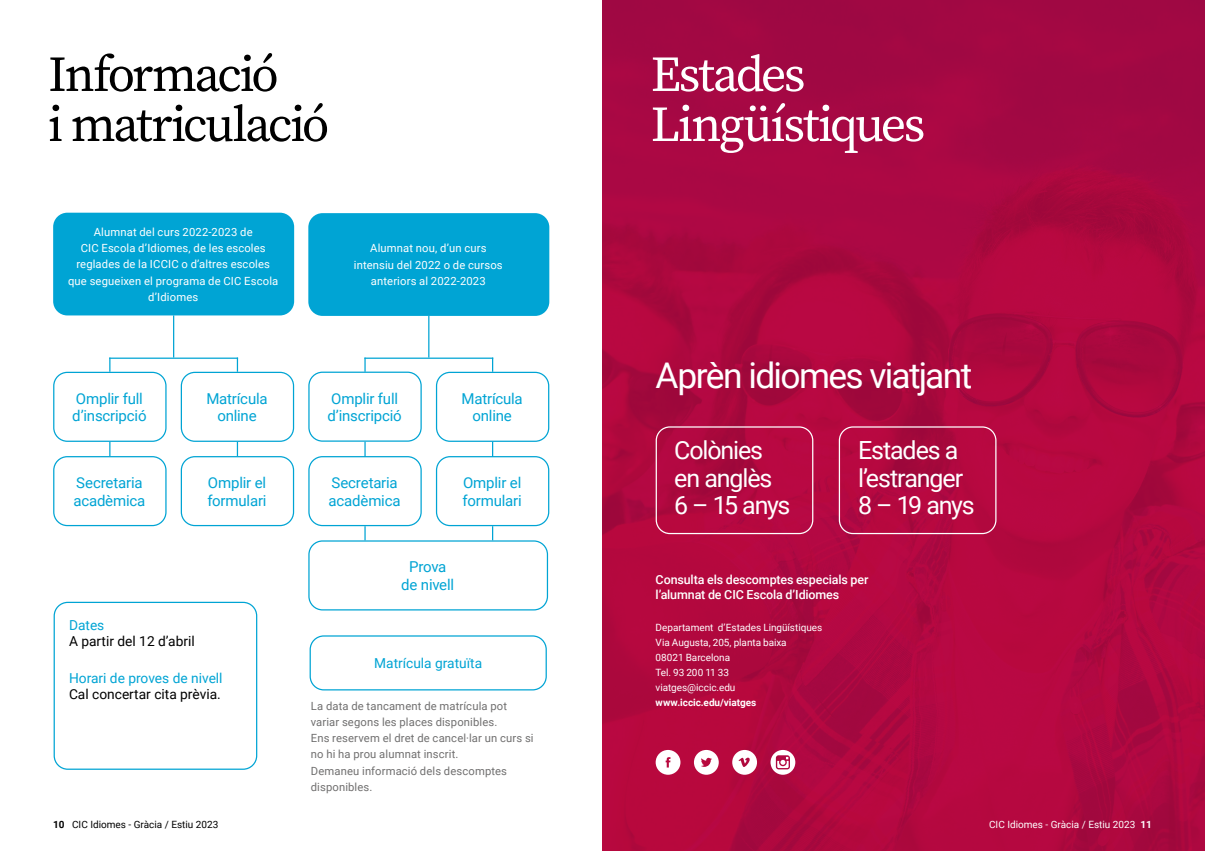
<style>
.page{position:relative;width:1205px;height:851px;background:#fff}
.page>*{position:absolute;margin:0;border:0;box-sizing:border-box;transform-origin:0 0}
.t1{font:50px/50px "Source Serif Pro";letter-spacing:-.045em;color:#000}
.t2{font:50px/50px "Source Serif Pro";letter-spacing:-.045em;color:#fff}
.t3{font:35.38px "Roboto";letter-spacing:-.05em;color:#fff}
.t4{font:25px/27.5px "Roboto";letter-spacing:-.045em;color:#fff}
.t5{font:15px/17.5px "Roboto";letter-spacing:-.015em;color:#00a4d4}
.t6{font:13.75px "Roboto";color:#00a4d4}
.t7{font:13.75px "Roboto";color:#000}
.t8{font:500 12.5px/15px "Roboto";letter-spacing:-.01em;color:#fff}
.t9{font:11.25px/16.2px "Roboto";letter-spacing:.01em;color:#fff;text-align:center}
.t10{font:11.25px/16.2px "Roboto";letter-spacing:.01em;color:#706f6f}
.t11{font:10px/15px "Roboto";letter-spacing:-.005em;color:#fff}
.t12{font:10px "Roboto";color:#000}
.t13{font:700 10px "Roboto";letter-spacing:-.005em;color:#fff}
.s1{font-weight:700}
</style>
<div class="page">
<div style="left:53px;top:213px;width:241px;height:102px;background:#00a4d4;border-radius:14px"></div>
<div style="left:308px;top:213px;width:241px;height:103px;background:#00a4d4;border-radius:14px"></div>
<hr style="left:173px;top:315px;width:1px;height:42px;background:#00a4d4">
<div style="left:308px;top:371px;width:114px;height:70px;border:1px solid #00a4d4;border-radius:14px"></div>
<svg style="left:109px;top:359px;width:1px;height:12px"></svg>
<svg style="left:237px;top:359px;width:1px;height:12px"></svg>
<hr style="left:109px;top:357px;width:129px;height:2px;background:#00a4d4">
<hr style="left:428px;top:316px;width:1px;height:41px;background:#00a4d4">
<div style="left:54px;top:601px;width:203px;height:168px;border:1px solid #00a4d4;border-radius:14px"></div>
<hr style="left:364px;top:357px;width:129px;height:2px;background:#00a4d4">
<svg style="left:364px;top:357px;width:2px;height:14px"></svg>
<svg style="left:492px;top:357px;width:1px;height:14px"></svg>
<div style="left:436px;top:371px;width:113px;height:71px;border:1px solid #00a4d4;border-radius:14px"></div>
<div style="left:53px;top:371px;width:114px;height:71px;border:1px solid #00a4d4;border-radius:14px"></div>
<div style="left:53px;top:456px;width:114px;height:70px;border:1px solid #00a4d4;border-radius:14px"></div>
<div style="left:436px;top:456px;width:113px;height:70px;border:1px solid #00a4d4;border-radius:14px"></div>
<div style="left:181px;top:456px;width:113px;height:70px;border:1px solid #00a4d4;border-radius:14px"></div>
<div style="left:181px;top:371px;width:113px;height:71px;border:1px solid #00a4d4;border-radius:14px"></div>
<svg style="left:109px;top:442px;width:1px;height:14px"></svg>
<svg style="left:237px;top:442px;width:1px;height:14px"></svg>
<div style="left:308px;top:456px;width:114px;height:70px;border:1px solid #00a4d4;border-radius:14px"></div>
<div style="left:308px;top:540px;width:240px;height:70px;border:1px solid #00a4d4;border-radius:14px"></div>
<div style="left:310px;top:635px;width:237px;height:55px;border:1px solid #00a4d4;border-radius:14px"></div>
<svg style="left:364px;top:441px;width:2px;height:16px"></svg>
<svg style="left:492px;top:441px;width:1px;height:16px"></svg>
<svg style="left:364px;top:526px;width:2px;height:14px"></svg>
<svg style="left:492px;top:526px;width:1px;height:14px"></svg>
<svg style="left:602px;top:0;width:603px;height:850px;background:#ad0840"></svg>
<svg style="left:656px;top:749px;width:24px;height:25px"></svg>
<svg style="left:694px;top:749px;width:25px;height:25px"></svg>
<svg style="left:732px;top:749px;width:25px;height:25px"></svg>
<svg style="left:770px;top:749px;width:25px;height:25px"></svg>
<div style="left:656px;top:426px;width:157px;height:108px;border:1px solid #fff;border-radius:14px"></div>
<div style="left:839px;top:426px;width:157px;height:108px;border:1px solid #fff;border-radius:14px"></div>
<h1 class="t1" style="left:48px;top:49px;width:283px">Informació<br>i matriculació</h1>
<h1 class="t2" style="left:651px;top:49px;width:276px">Estades<br>Lingüístiques</h1>
<p class="t9" style="left:68px;top:223px;width:212px">Alumnat del curs 2022-2023 de<br>CIC Escola d’Idiomes, de les escoles reglades de la ICCIC o d’altres escoles que segueixen el programa de CIC Escola d’Idiomes</p>
<h3 class="t5" style="left:72px;top:389px;width:76px">Omplir full d’inscripció</h3>
<h3 class="t5" style="left:206px;top:389px;width:63px;text-align:center">Matrícula online</h3>
<p class="t9" style="left:354px;top:240px;width:150px">Alumnat nou, d’un curs intensiu del 2022 o de cursos anteriors al 2022-2023</p>
<h3 class="t5" style="left:327px;top:389px;width:76px">Omplir full d’inscripció</h3>
<h3 class="t5" style="left:461px;top:389px;width:63px;text-align:center">Matrícula online</h3>
<h3 class="t5" style="left:73px;top:473px;width:73px">Secretaria acadèmica</h3>
<h3 class="t5" style="left:463px;top:473px;width:61px">Omplir el formulari</h3>
<h3 class="t5" style="left:207px;top:473px;width:61px">Omplir el formulari</h3>
<h3 class="t5" style="left:329px;top:473px;width:73px">Secretaria acadèmica</h3>
<p class="t6" style="left:69px;top:615px;width:37px">Dates</p>
<p class="t7" style="left:69px;top:631px;width:127px">A partir del 12 d’abril</p>
<p class="t6" style="left:69px;top:668px;width:155px">Horari de proves de nivell</p>
<p class="t7" style="left:69px;top:684px;width:153px">Cal concertar cita prèvia.</p>
<h3 class="t5" style="left:401px;top:557px;width:54px;text-align:center">Prova de nivell</h3>
<p class="t6" style="left:374px;top:653px;width:110px">Matrícula gratuïta</p>
<p class="t10" style="left:311px;top:696px;width:224px">La data de tancament de matrícula pot variar segons les places disponibles.<br>Ens reservem el dret de cancel·lar un curs si no hi ha prou alumnat inscrit.<br>Demaneu informació dels descomptes disponibles.</p>
<h2 class="t3" style="left:656px;top:351px;width:318px">Aprèn idiomes viatjant</h2>
<h3 class="t4" style="left:674px;top:435px;width:118px">Colònies en anglès<br>6 – 15 anys</h3>
<h3 class="t4" style="left:858px;top:435px;width:118px">Estades a l’estranger<br>8 – 19 anys</h3>
<p class="t8" style="left:656px;top:571px;width:214px">Consulta els descomptes especials per l’alumnat de CIC Escola d’Idiomes</p>
<p class="t11" style="left:656px;top:619px;width:168px">Departament d’Estades Lingüístiques<br>Via Augusta, 205, planta baixa<br>08021 Barcelona<br>Tel. 93 200 11 33<br>viatges@iccic.edu</p>
<p class="t13" style="left:656px;top:695px;width:102px">www.iccic.edu/viatges</p>
<p class="t12" style="left:53px;top:817px;width:167px"><span class="s1">10</span> CIC Idiomes - Gràcia / Estiu 2023</p>
<p class="t11" style="left:989px;top:816px;width:164px">CIC Idiomes - Gràcia / Estiu 2023 <span class="s1">11</span></p>
</div>
